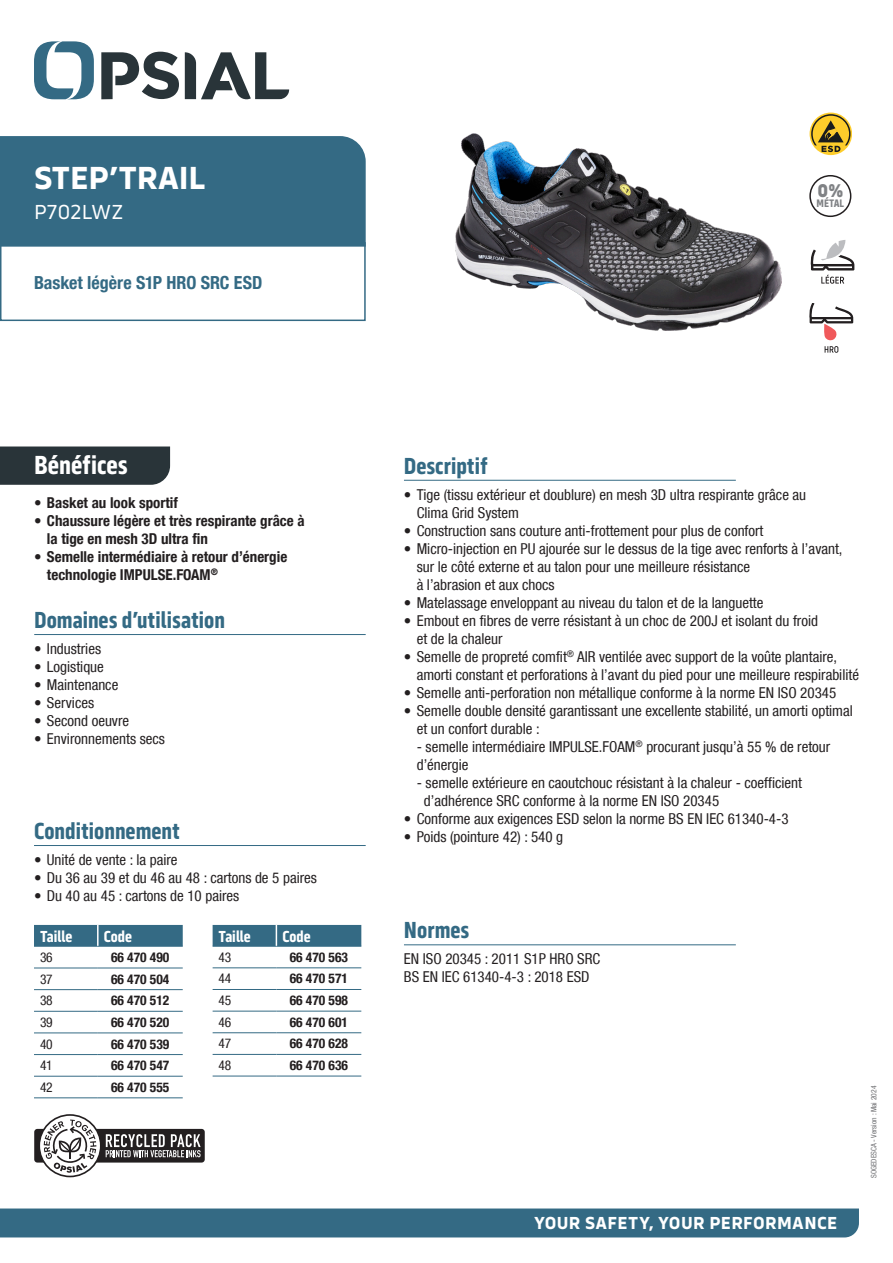
<style>
.page{position:relative;width:893px;height:1263px;background:#fff}
.page>*{position:absolute;margin:0;border:0;box-sizing:border-box;transform-origin:0 0}
.NOM_PRODUIT_NC{font:700 33px "Serca";letter-spacing:-.01em;color:#fff}
.Benefices{font:700 27px "Serca Condensed";color:#fff}
.Sous-titres{font:700 24px "Serca Condensed";color:#346a84}
.Code_P{font:21px "Serca";letter-spacing:-.01em;color:#fff}
.t1{font:800 19.05px "Serca";color:#808285;scale:.9 1}
.t2{font:700 18px "Serca";letter-spacing:.02em;color:#fff}
.PLUS_PRODUIT{font:700 condensed 18px "Helvetica Neue LT Com";color:#346a84}
.tableauTitre{font:700 16.5px "Serca Condensed";letter-spacing:-.005em;color:#fff}
.Texte{font:condensed 15px/18px "Helvetica Neue LT Com";color:#231f20}
.t3{font:700 condensed 15px/18px "Helvetica Neue LT Com";color:#231f20}
.Puces_texte_regular{font:condensed 15px "Helvetica Neue LT Com";color:#231f20}
.TableauCode{font:700 condensed 13.5px "Helvetica Neue LT Com";color:#231f20}
.tableau{font:condensed 13.5px "Helvetica Neue LT Com";letter-spacing:-.02em;color:#231f20}
.t4{font:700 11.25px "Serca Condensed";letter-spacing:-.01em;color:#808285}
.Date{font:condensed 7.5px "Helvetica Neue LT Com";color:#6c6d70}
</style>
<div class="page">
<svg style="left:34px;top:41px;width:60px;height:58px"></svg>
<svg style="left:185px;top:52px;width:104px;height:48px"></svg>
<svg style="left:101px;top:52px;width:78px;height:47px"></svg>
<div style="left:0;top:1208px;width:859px;height:29px;background:#346a84"></div>
<hr style="left:34px;top:845px;width:332px;height:1px;background:#346a84">
<div style="left:34px;top:925px;width:149px;height:21px;background:#346a84"></div>
<hr style="left:34px;top:946px;width:64px;height:1px;background:#346a84">
<hr style="left:98px;top:946px;width:85px;height:1px;background:#346a84">
<hr style="left:34px;top:968px;width:64px;height:1px;background:#346a84">
<hr style="left:98px;top:968px;width:85px;height:1px;background:#346a84">
<hr style="left:34px;top:989px;width:64px;height:1px;background:#346a84">
<hr style="left:98px;top:989px;width:85px;height:1px;background:#346a84">
<hr style="left:34px;top:1011px;width:64px;height:1px;background:#346a84">
<hr style="left:98px;top:1011px;width:85px;height:1px;background:#346a84">
<hr style="left:34px;top:1032px;width:64px;height:1px;background:#346a84">
<hr style="left:98px;top:1032px;width:85px;height:1px;background:#346a84">
<hr style="left:34px;top:1054px;width:64px;height:1px;background:#346a84">
<hr style="left:98px;top:1054px;width:85px;height:1px;background:#346a84">
<hr style="left:34px;top:1076px;width:64px;height:1px;background:#346a84">
<hr style="left:98px;top:1076px;width:85px;height:1px;background:#346a84">
<hr style="left:34px;top:1097px;width:64px;height:1px;background:#346a84">
<hr style="left:98px;top:1097px;width:85px;height:1px;background:#346a84">
<hr style="left:97px;top:925px;width:2px;height:21px;background:#fff">
<hr style="left:213px;top:946px;width:63px;height:1px;background:#346a84">
<hr style="left:276px;top:946px;width:85px;height:1px;background:#346a84">
<hr style="left:213px;top:967px;width:63px;height:1px;background:#346a84">
<hr style="left:276px;top:967px;width:85px;height:1px;background:#346a84">
<hr style="left:213px;top:989px;width:63px;height:1px;background:#346a84">
<hr style="left:276px;top:989px;width:85px;height:1px;background:#346a84">
<hr style="left:213px;top:1011px;width:63px;height:1px;background:#346a84">
<hr style="left:276px;top:1011px;width:85px;height:1px;background:#346a84">
<hr style="left:213px;top:1032px;width:63px;height:1px;background:#346a84">
<hr style="left:276px;top:1032px;width:85px;height:1px;background:#346a84">
<hr style="left:213px;top:1054px;width:63px;height:1px;background:#346a84">
<hr style="left:276px;top:1054px;width:85px;height:1px;background:#346a84">
<hr style="left:213px;top:1076px;width:63px;height:1px;background:#346a84">
<hr style="left:276px;top:1076px;width:85px;height:1px;background:#346a84">
<div style="left:213px;top:925px;width:148px;height:21px;background:#346a84"></div>
<hr style="left:404px;top:480px;width:332px;height:1px;background:#346a84">
<div style="left:0;top:446px;width:170px;height:39px;background:#293439"></div>
<div style="left:0;top:242px;width:366px;height:79px;border:2px solid #346a84"></div>
<div style="left:0;top:136px;width:366px;height:111px;background:#346a84"></div>
<hr style="left:34px;top:634px;width:332px;height:1px;background:#346a84">
<hr style="left:404px;top:944px;width:332px;height:1px;background:#346a84">
<div style="left:34px;top:1129px;width:171px;height:33px;background:#231f20;border-radius:3px"></div>
<svg style="left:38px;top:1114px;width:163px;height:63px"></svg>
<div style="left:809px;top:175px;width:42px;height:42px;border:2px solid #231f20;border-radius:50%"></div>
<svg style="left:809px;top:303px;width:44px;height:50px"></svg>
<svg style="left:810px;top:113px;width:42px;height:42px"></svg>
<svg style="left:811px;top:114px;width:39px;height:38px"></svg>
<svg style="left:810px;top:240px;width:44px;height:44px"></svg>
<img style="left:455px;top:134px;width:326px;height:197px">
<p class="NOM_PRODUIT_NC" style="left:34px;top:158px;width:173px">STEP’TRAIL</p>
<p class="Code_P" style="left:34px;top:200px;width:91px">P702LWZ</p>
<p class="PLUS_PRODUIT" style="left:34px;top:272px;width:230px">Basket légère S1P HRO SRC ESD</p>
<p class="t1" style="left:818px;top:178px;width:30px">0%</p>
<p class="t4" style="left:817px;top:197px;width:29px">MÉTAL</p>
<p class="Benefices" style="left:34px;top:449px;width:95px">Bénéfices</p>
<p class="t3" style="left:34px;top:494px;width:145px">• Basket au look sportif</p>
<p class="t3" style="left:47px;top:512px;width:259px;text-indent:-13px">• Chaussure légère et très respirante grâce à la tige en mesh 3D ultra fin</p>
<p class="t3" style="left:47px;top:548px;width:242px;text-indent:-13px">• Semelle intermédiaire à retour d’énergie technologie IMPULSE.FOAM<sup>®</sup></p>
<p class="Sous-titres" style="left:34px;top:606px;width:192px">Domaines d’utilisation</p>
<p class="Texte" style="left:34px;top:640px;width:68px">• Industries</p>
<p class="Texte" style="left:34px;top:658px;width:71px">• Logistique</p>
<p class="Texte" style="left:34px;top:676px;width:86px">• Maintenance</p>
<p class="Texte" style="left:34px;top:694px;width:61px">• Services</p>
<p class="Texte" style="left:34px;top:712px;width:96px">• Second oeuvre</p>
<p class="Texte" style="left:34px;top:730px;width:132px">• Environnements secs</p>
<p class="Sous-titres" style="left:34px;top:817px;width:147px">Conditionnement</p>
<p class="Texte" style="left:34px;top:850px;width:145px">• Unité de vente : la paire</p>
<p class="Texte" style="left:34px;top:868px;width:284px">• Du 36 au 39 et du 46 au 48 : cartons de 5 paires</p>
<p class="Texte" style="left:34px;top:886px;width:207px">• Du 40 au 45 : cartons de 10 paires</p>
<p class="tableauTitre" style="left:40px;top:927px;width:34px">Taille</p>
<p class="tableauTitre" style="left:104px;top:927px;width:30px">Code</p>
<p class="tableau" style="left:40px;top:949px;width:14px">36</p>
<p class="TableauCode" style="left:111px;top:949px;width:60px">66 470 490</p>
<p class="tableau" style="left:40px;top:971px;width:14px">37</p>
<p class="TableauCode" style="left:111px;top:971px;width:60px">66 470 504</p>
<p class="tableau" style="left:40px;top:992px;width:14px">38</p>
<p class="TableauCode" style="left:111px;top:992px;width:60px">66 470 512</p>
<p class="tableau" style="left:40px;top:1014px;width:14px">39</p>
<p class="TableauCode" style="left:111px;top:1014px;width:60px">66 470 520</p>
<p class="tableau" style="left:40px;top:1036px;width:14px">40</p>
<p class="TableauCode" style="left:111px;top:1036px;width:60px">66 470 539</p>
<p class="tableau" style="left:40px;top:1057px;width:14px">41</p>
<p class="TableauCode" style="left:111px;top:1057px;width:60px">66 470 547</p>
<p class="tableau" style="left:40px;top:1079px;width:14px">42</p>
<p class="TableauCode" style="left:111px;top:1079px;width:60px">66 470 555</p>
<p class="tableauTitre" style="left:219px;top:927px;width:34px">Taille</p>
<p class="tableauTitre" style="left:282px;top:927px;width:30px">Code</p>
<p class="tableau" style="left:219px;top:949px;width:14px">43</p>
<p class="TableauCode" style="left:290px;top:949px;width:60px">66 470 563</p>
<p class="tableau" style="left:219px;top:971px;width:14px">44</p>
<p class="TableauCode" style="left:290px;top:970px;width:60px">66 470 571</p>
<p class="tableau" style="left:219px;top:992px;width:14px">45</p>
<p class="TableauCode" style="left:290px;top:992px;width:60px">66 470 598</p>
<p class="tableau" style="left:219px;top:1014px;width:14px">46</p>
<p class="TableauCode" style="left:290px;top:1014px;width:60px">66 470 601</p>
<p class="tableau" style="left:219px;top:1036px;width:14px">47</p>
<p class="TableauCode" style="left:290px;top:1035px;width:60px">66 470 628</p>
<p class="tableau" style="left:219px;top:1057px;width:14px">48</p>
<p class="TableauCode" style="left:290px;top:1057px;width:60px">66 470 636</p>
<p class="Sous-titres" style="left:404px;top:452px;width:85px">Descriptif</p>
<p class="Texte" style="left:417px;top:485px;width:391px;text-indent:-13px">• Tige (tissu extérieur et doublure) en mesh 3D ultra respirante grâce au<br>Clima Grid System</p>
<p class="Texte" style="left:404px;top:521px;width:361px">• Construction sans couture anti-frottement pour plus de confort</p>
<p class="Texte" style="left:404px;top:539px;width:440px">• Micro-injection en PU ajourée sur le dessus de la tige avec renforts à l’avant,</p>
<p class="Texte" style="left:417px;top:557px;width:335px">sur le côté externe et au talon pour une meilleure résistance</p>
<p class="Texte" style="left:417px;top:575px;width:139px">à l’abrasion et aux chocs</p>
<p class="Texte" style="left:404px;top:593px;width:361px">• Matelassage enveloppant au niveau du talon et de la languette</p>
<p class="Texte" style="left:404px;top:611px;width:416px">• Embout en fibres de verre résistant à un choc de 200J et isolant du froid</p>
<p class="Texte" style="left:417px;top:629px;width:87px">et de la chaleur</p>
<p class="Texte" style="left:404px;top:647px;width:435px">• Semelle de propreté comfit<sup>®</sup> AIR ventilée avec support de la voûte plantaire,</p>
<p class="Texte" style="left:417px;top:665px;width:444px">amorti constant et perforations à l’avant du pied pour une meilleure respirabilité</p>
<p class="Texte" style="left:404px;top:683px;width:434px">• Semelle anti-perforation non métallique conforme à la norme EN ISO 20345</p>
<p class="Texte" style="left:404px;top:701px;width:450px">• Semelle double densité garantissant une excellente stabilité, un amorti optimal</p>
<p class="Texte" style="left:417px;top:719px;width:124px">et un confort durable :</p>
<p class="Texte" style="left:417px;top:737px;width:415px">- semelle intermédiaire IMPULSE.FOAM<sup>®</sup> procurant jusqu’à 55 % de retour</p>
<p class="Texte" style="left:417px;top:755px;width:53px">d’énergie</p>
<p class="Texte" style="left:417px;top:773px;width:387px">- semelle extérieure en caoutchouc résistant à la chaleur - coefficient</p>
<p class="Texte" style="left:424px;top:791px;width:297px">d’adhérence SRC conforme à la norme EN ISO 20345</p>
<p class="Texte" style="left:404px;top:809px;width:386px">• Conforme aux exigences ESD selon la norme BS EN IEC 61340-4-3</p>
<p class="Texte" style="left:404px;top:827px;width:161px">• Poids (pointure 42) : 540 g</p>
<p class="Sous-titres" style="left:404px;top:916px;width:67px">Normes</p>
<p class="Puces_texte_regular" style="left:404px;top:950px;width:198px">EN ISO 20345 : 2011 S1P HRO SRC</p>
<p class="Puces_texte_regular" style="left:404px;top:968px;width:187px">BS EN IEC 61340-4-3 : 2018 ESD</p>
<p class="t2" style="left:534px;top:1212px;width:305px">YOUR SAFETY, YOUR PERFORMANCE</p>
<p class="Date" style="left:869px;top:1178px;width:94px;rotate:-90deg">SOGEDESCA - Version : Mai 2024</p>
</div>
